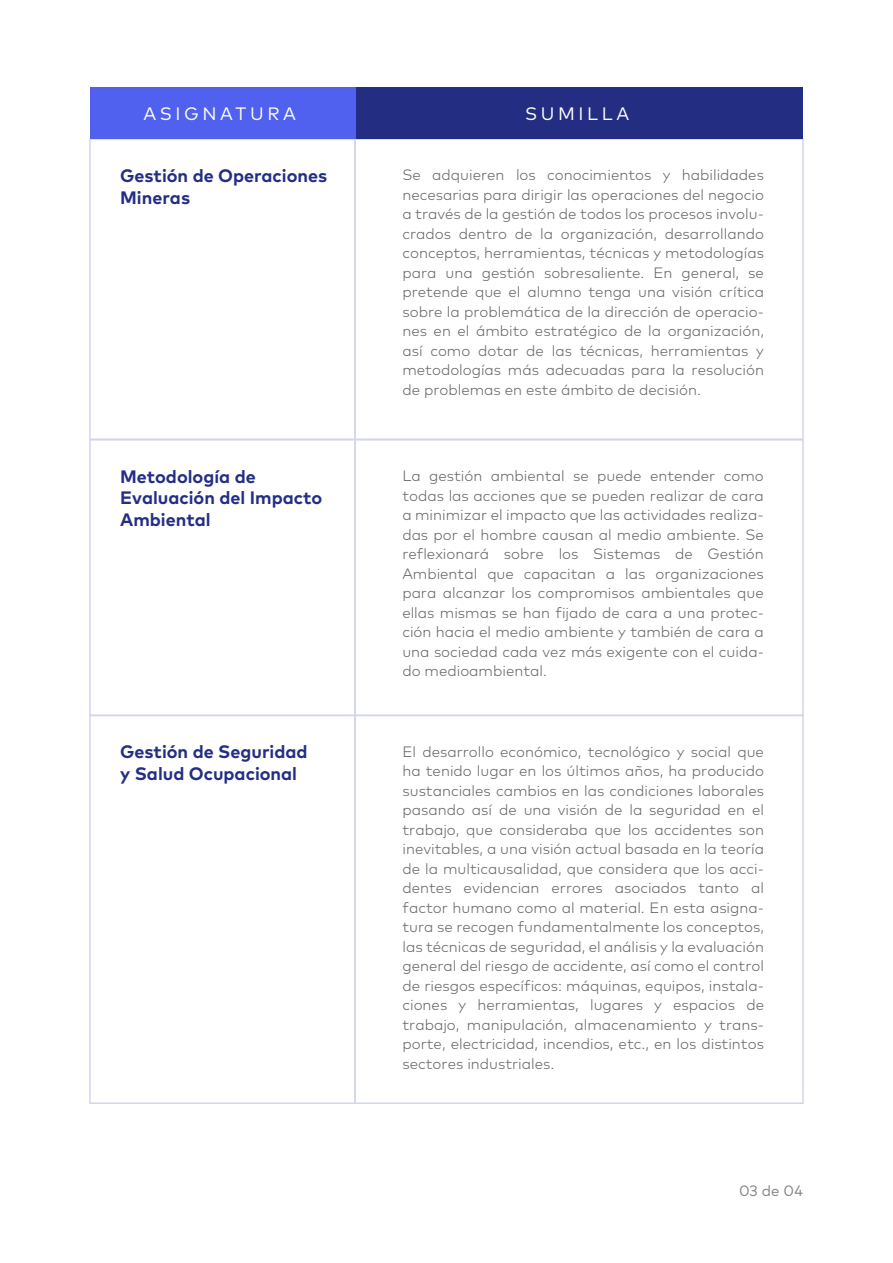
<style>
.page{position:relative;width:893px;height:1263px;background:#fff}
.page>*{position:absolute;margin:0;border:0;box-sizing:border-box;transform-origin:0 0}
.t1{font:700 18px/21.6px "Mark Pro";color:#232e84}
.t2{font:18px "Mark Pro";letter-spacing:.2em;color:#fff}
.t3{font:300 15px/19.5px "Mark Pro";color:#666;text-align:justify}
.t4{font:15px "Mark Pro";color:#848484}
</style>
<div class="page">
<div style="left:354px;top:138px;width:450px;height:302px;border:2px solid #d3d6eb"></div>
<div style="left:89px;top:138px;width:267px;height:302px;border:2px solid #d3d6eb"></div>
<div style="left:355px;top:87px;width:448px;height:51px;background:#232e82"></div>
<div style="left:90px;top:87px;width:265px;height:51px;background:#5161ef"></div>
<div style="left:354px;top:439px;width:450px;height:277px;border:2px solid #d3d6eb"></div>
<div style="left:89px;top:439px;width:267px;height:277px;border:2px solid #d3d6eb"></div>
<div style="left:354px;top:715px;width:450px;height:389px;border:2px solid #d3d6eb"></div>
<div style="left:89px;top:715px;width:267px;height:389px;border:2px solid #d3d6eb"></div>
<p class="t2" style="left:143px;top:100px;width:154px">ASIGNATURA</p>
<p class="t2" style="left:525px;top:100px;width:106px">SUMILLA</p>
<p class="t1" style="left:120px;top:163px;width:209px">Gestión de Operaciones<br>Mineras</p>
<p class="t3" style="left:402px;top:164px;width:363px">Se adquieren los conocimientos y habilidades necesarias para dirigir las operaciones del negocio a través de la gestión de todos los procesos involu&shy;crados dentro de la organización, desarrollando conceptos, herramientas, técnicas y metodologías para una gestión sobresaliente. En general, se pretende que el alumno tenga una visión crítica sobre la problemática de la dirección de operacio&shy;nes en el ámbito estratégico de la organización, así como dotar de las técnicas, herramientas y metodologías más adecuadas para la resolución de problemas en este ámbito de decisión.</p>
<p class="t1" style="left:120px;top:464px;width:204px">Metodología de<br>Evaluación del Impacto<br>Ambiental</p>
<p class="t3" style="left:402px;top:465px;width:363px">La gestión ambiental se puede entender como todas las acciones que se pueden realizar de cara a minimizar el impacto que las actividades realiza&shy;das por el hombre causan al medio ambiente. Se reflexionará sobre los Sistemas de Gestión Ambiental que capacitan a las organizaciones para alcanzar los compromisos ambientales que ellas mismas se han fijado de cara a una protec&shy;ción hacia el medio ambiente y también de cara a una sociedad cada vez más exigente con el cuida&shy;do medioambiental.</p>
<p class="t1" style="left:120px;top:740px;width:189px">Gestión de Seguridad y Salud Ocupacional</p>
<p class="t3" style="left:402px;top:740px;width:363px">El desarrollo económico, tecnológico y social que ha tenido lugar en los últimos años, ha producido sustanciales cambios en las condiciones laborales pasando así de una visión de la seguridad en el trabajo, que consideraba que los accidentes son inevitables, a una visión actual basada en la teoría de la multicausalidad, que considera que los acci&shy;dentes evidencian errores asociados tanto al factor humano como al material. En esta asigna&shy;tura se recogen fundamentalmente los conceptos, las técnicas de seguridad, el análisis y la evaluación general del riesgo de accidente, así como el control de riesgos específicos: máquinas, equipos, instala&shy;ciones y herramientas, lugares y espacios de trabajo, manipulación, almacenamiento y trans&shy;porte, electricidad, incendios, etc., en los distintos sectores industriales.</p>
<p class="t4" style="left:739px;top:1179px;width:65px">03 de 04</p>
</div>
